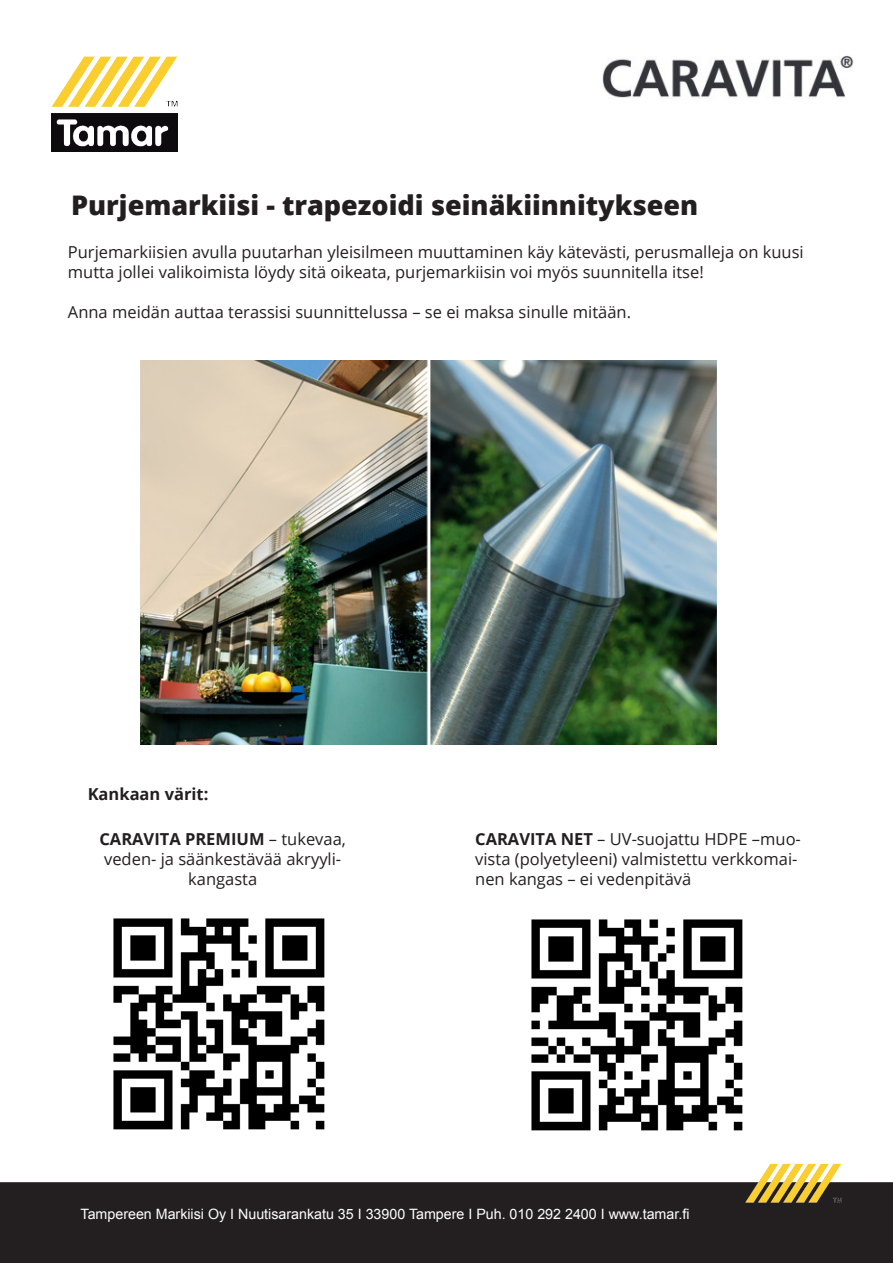
<style>
.page{position:relative;width:893px;height:1263px;background:#fff}
.page>*{position:absolute;margin:0;border:0;box-sizing:border-box;transform-origin:0 0}
.t1{font:800 27px "Open Sans";color:#231f20}
.t2{font:16.5px/19.8px "Open Sans";color:#231f20}
.t3{font:700 16.5px "Open Sans";color:#231f20}
.t4{font:14.25px "Arial";color:#fff}
.s1{font-weight:700}
</style>
<div class="page">
<img style="left:52px;top:56px;width:125px;height:96px">
<div style="left:1px;top:1183px;width:891px;height:79px;background:#231f20"></div>
<div style="left:0;top:1182px;width:893px;height:81px;border:2px solid #231f20"></div>
<img style="left:746px;top:1163px;width:96px;height:40px">
<img style="left:602px;top:55px;width:252px;height:43px">
<img style="left:113px;top:918px;width:212px;height:212px">
<img style="left:531px;top:919px;width:212px;height:212px">
<img style="left:140px;top:360px;width:576px;height:384px">
<p class="t1" style="left:71px;top:185px;width:629px">Purjemarkiisi - trapezoidi seinäkiinnitykseen</p>
<p class="t2" style="left:68px;top:242px;width:737px">Purjemarkiisien avulla puutarhan yleisilmeen muuttaminen käy kätevästi, perusmalleja on kuusi mutta jollei valikoimista löydy sitä oikeata, purjemarkiisin voi myös suunnitella itse!</p>
<p class="t2" style="left:68px;top:301px;width:565px">Anna meidän auttaa terassisi suunnittelussa – se ei maksa sinulle mitään.</p>
<p class="t3" style="left:88px;top:783px;width:122px">Kankaan värit:</p>
<p class="t2" style="left:99px;top:829px;width:248px;text-align:center"><span class="s1">CARAVITA PREMIUM</span> – tukevaa, veden- ja säänkestävää akryyli&shy;kangasta</p>
<p class="t2" style="left:475px;top:829px;width:327px"><span class="s1">CARAVITA NET</span> – UV-suojattu HDPE –muo&shy;vista (polyetyleeni) valmistettu verkkomai&shy;nen kangas – ei vedenpitävä</p>
<p class="t4" style="left:81px;top:1205px;width:610px">Tampereen Markiisi Oy I Nuutisarankatu 35 I 33900 Tampere I Puh. 010 292 2400 I www.tamar.fi</p>
</div>
